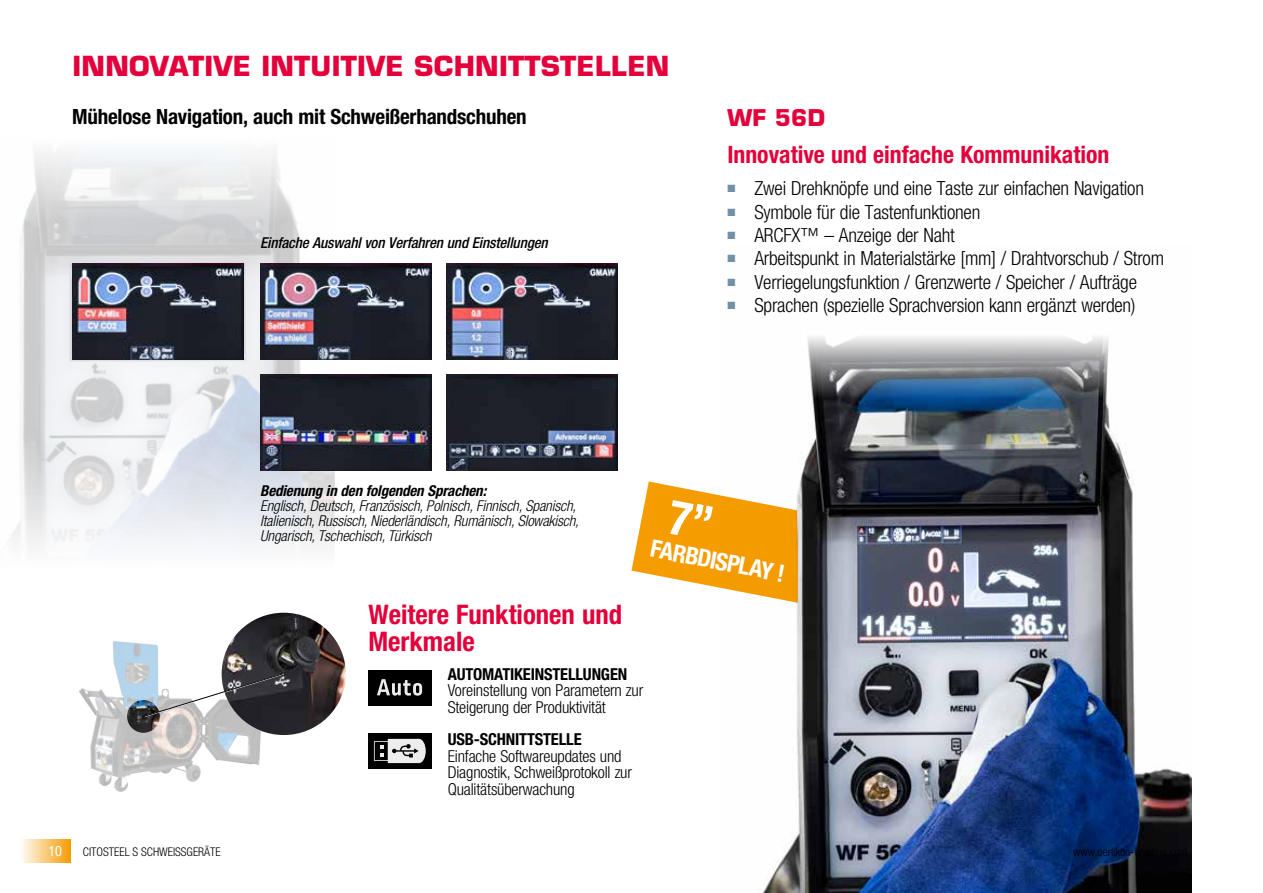
<style>
.page{position:relative;width:1263px;height:893px;background:#fff}
.page>*{position:absolute;margin:0;border:0;box-sizing:border-box;transform-origin:0 0}
.t1{font:700 27px "Eurostile LT Std";letter-spacing:.01em;color:#e4003a}
.t2{font:700 condensed 27px/27px "Helvetica Neue LT Std";color:#e4003a}
.t3{font:700 condensed 24.15px "Helvetica Neue LT Std";color:#fff}
.t4{font:700 condensed 24px "Helvetica Neue LT Std";color:#e4003a}
.t5{font:700 22.5px "Eurostile LT Std";color:#e4003a}
.t6{font:700 condensed 21px "Helvetica Neue LT Std";letter-spacing:-.01em;color:#000}
.t7{font:300 condensed 19.5px "Helvetica Neue LT Std";letter-spacing:-.01em;color:#000}
.t8{font:300 condensed 16.5px/16.5px "Helvetica Neue LT Std";letter-spacing:-.01em;color:#000}
.t9{font:700 condensed 16.5px "Helvetica Neue LT Std";letter-spacing:-.01em;color:#000}
.t10{font:italic 300 condensed 15px/15px "Helvetica Neue LT Std";letter-spacing:-.01em;color:#000}
.t11{font:italic 500 condensed 15px "Helvetica Neue LT Std";letter-spacing:-.01em;color:#000}
.t12{font:italic 700 condensed 15px "Helvetica Neue LT Std";letter-spacing:-.01em;color:#000}
.t13{font:condensed 14.25px "Helvetica Neue LT Std";color:#fff}
.t14{font:300 condensed 12px "Helvetica Neue LT Std";color:#000}
</style>
<div class="page">
<img style="left:79px;top:641px;width:182px;height:151px">
<img style="left:9px;top:152px;width:326px;height:394px">
<img style="left:127px;top:700px;width:33px;height:33px;border-radius:16px">
<img style="left:222px;top:613px;width:124px;height:122px">
<svg style="left:144px;top:672px;width:141px;height:46px"></svg>
<img style="left:759px;top:337px;width:432px;height:556px">
<div style="left:368px;top:733px;width:64px;height:35px;background:#000"></div>
<svg style="left:374px;top:739px;width:52px;height:24px"></svg>
<div style="left:368px;top:670px;width:64px;height:35px;background:#000"></div>
<svg style="left:377px;top:679px;width:45px;height:17px"></svg>
<img style="left:447px;top:264px;width:171px;height:95px">
<img style="left:447px;top:374px;width:171px;height:96px">
<img style="left:260px;top:264px;width:171px;height:95px">
<img style="left:73px;top:264px;width:171px;height:95px">
<img style="left:260px;top:374px;width:171px;height:96px">
<div style="left:19px;top:839px;width:51px;height:24px;background:linear-gradient(to right,#feffff,#f59e07)"></div>
<svg style="left:631px;top:481px;width:167px;height:122px"></svg>
<h1 class="t1" style="left:73px;top:49px;width:598px">INNOVATIVE INTUITIVE SCHNITTSTELLEN</h1>
<p class="t6" style="left:72px;top:104px;width:456px">Mühelose Navigation, auch mit Schweißerhandschuhen</p>
<p class="t11" style="left:260px;top:233px;width:289px">Einfache Auswahl von Verfahren und Einstellungen</p>
<p class="t5" style="left:727px;top:104px;width:99px">WF 56D</p>
<p class="t4" style="left:727px;top:140px;width:383px">Innovative und einfache Kommunikation</p>
<p class="t7" style="left:727px;top:177px;width:418px"><sup>■</sup> Zwei Drehknöpfe und eine Taste zur einfachen Navigation</p>
<p class="t7" style="left:727px;top:200px;width:254px"><sup>■</sup> Symbole für die Tastenfunktionen</p>
<p class="t7" style="left:727px;top:224px;width:229px"><sup>■</sup> ARCFX™ – Anzeige der Naht</p>
<p class="t7" style="left:727px;top:247px;width:438px"><sup>■</sup> Arbeitspunkt in Materialstärke [mm] / Drahtvorschub / Strom</p>
<p class="t7" style="left:727px;top:271px;width:411px"><sup>■</sup> Verriegelungsfunktion / Grenzwerte / Speicher / Aufträge</p>
<p class="t7" style="left:727px;top:294px;width:409px"><sup>■</sup> Sprachen (spezielle Sprachversion kann ergänzt werden)</p>
<p class="t12" style="left:260px;top:481px;width:228px">Bedienung in den folgenden Sprachen:</p>
<p class="t10" style="left:260px;top:498px;width:320px">Englisch, Deutsch, Französisch, Polnisch, Finnisch, Spanisch,<br>Italienisch, Russisch, Niederländisch, Rumänisch, Slowakisch,<br>Ungarisch, Tschechisch, Türkisch</p>
<p class="t3" style="left:654px;top:533px;width:138px;rotate:11deg">FARBDISPLAY !</p>
<h1 class="t2" style="left:368px;top:601px;width:255px">Weitere Funktionen und<br>Merkmale</h1>
<p class="t9" style="left:448px;top:664px;width:181px">AUTOMATIKEINSTELLUNGEN</p>
<p class="t8" style="left:448px;top:682px;width:197px">Voreinstellung von Parametern zur<br>Steigerung der Produktivität</p>
<p class="t9" style="left:448px;top:729px;width:135px">USB-SCHNITTSTELLE</p>
<p class="t8" style="left:448px;top:747px;width:186px">Einfache Softwareupdates und<br>Diagnostik, Schweißprotokoll zur<br>Qualitätsüberwachung</p>
<p class="t13" style="left:48px;top:843px;width:15px">10</p>
<p class="t14" style="left:83px;top:845px;width:139px">CITOSTEEL S SCHWEISSGERÄTE</p>
<p class="t14" style="left:1074px;top:845px;width:116px">www.oerlikon-welding.com</p>
</div>
